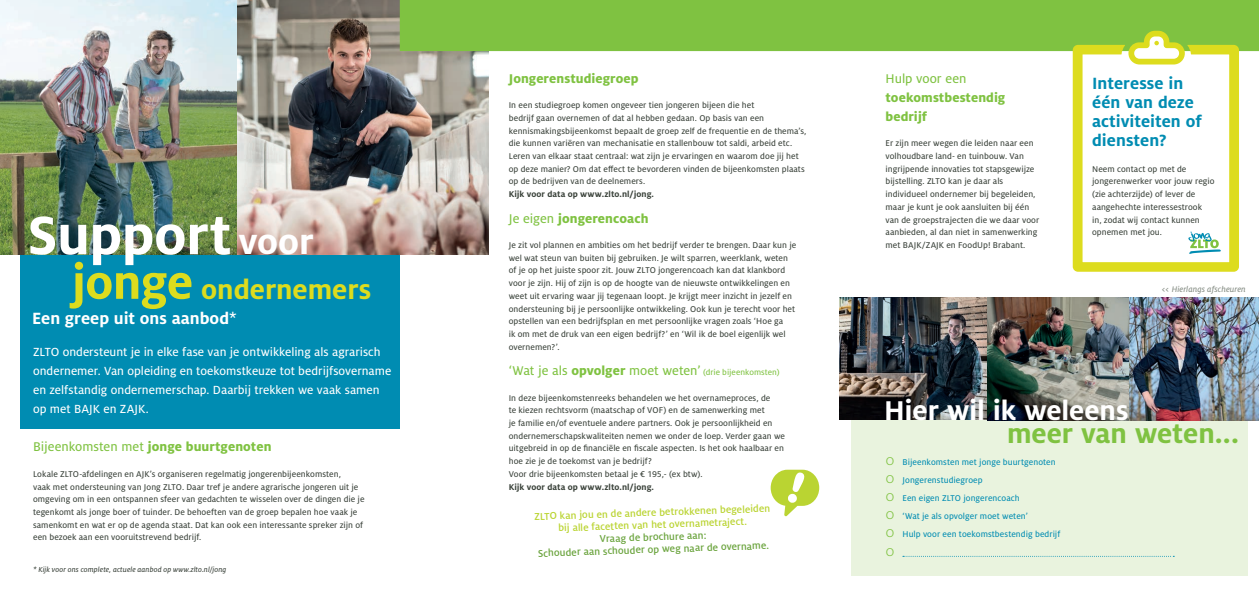
<style>
.page{position:relative;width:1259px;height:596px;background:#fff}
.page>*{position:absolute;margin:0;border:0;box-sizing:border-box;transform-origin:0 0}
.t1{font:700 60px "Milo OT";letter-spacing:-.005em;color:#fff}
.t2{font:700 30px "Milo OT";color:#dddc1e}
.t3{font:700 30px "Milo OT";letter-spacing:-.005em;color:#fff}
.t4{font:700 30px "Milo OT";color:#7fc241}
.t5{font:700 18px/19px "Milo OT";color:#008cb2}
.t6{font:700 18px "Milo OT";color:#fff}
.t7{font:300 16px "Milo OT";color:#7fc241}
.t8{font:800 14px/19.1px "Milo OT";letter-spacing:.005em;color:#7fc241}
.t9{font:14px "Milo OT Text";color:#7fc241}
.t10{font:13px/19px "Milo OT Text";color:#fff}
.t11{font:500 11px/12.3px "Milo OT";color:#bad432;text-align:center}
.t12{font:500 11px/12.3px "Milo OT";color:#6ba43e;text-align:center}
.t13{font:9.3px/12.7px "Milo OT Text";letter-spacing:.005em;color:#394139}
.t14{font:9.3px/18px "Milo OT Text";letter-spacing:.005em;color:#008cb2}
.t15{font:700 9.3px "Milo OT";letter-spacing:.005em;color:#394139}
.t16{font:9px "Milo OT Text Ita";letter-spacing:.005em;color:#838b82}
.t17{font:8px "Milo OT Text Ita";letter-spacing:.01em;color:#394139}
.s1{font-size:39px}
.s2{font-size:52px}
.s3{font-family:"Milo OT Text";font-weight:400}
.s4{font-family:"Milo OT";font-weight:800}
.s5{font-size:9px}
.s6{font-family:"Milo OT";font-weight:300;font-size:16px;color:#7fc241}
</style>
<div class="page">
<div style="left:851px;top:383px;width:396px;height:192px;background:#e9f3de"></div>
<div style="left:20px;top:213px;width:380px;height:215px;background:#008cb2"></div>
<img style="left:0;top:0;width:237px;height:254px">
<img style="left:237px;top:0;width:251px;height:254px">
<img style="left:839px;top:298px;width:287px;height:122px">
<img style="left:1126px;top:298px;width:133px;height:122px">
<svg style="left:903px;top:555px;width:271px;height:1px"></svg>
<svg style="left:770px;top:469px;width:49px;height:47px"></svg>
<svg style="left:1072px;top:64px;width:167px;height:207px"></svg>
<svg style="left:400px;top:0;width:859px;height:64px"></svg>
<svg style="left:1188px;top:231px;width:32px;height:23px"></svg>
<h1 class="t1" style="left:27px;top:201px;width:288px">Support <span class="s1">voor</span></h1>
<h2 class="t2" style="left:71px;top:272px;width:302px"><span class="s2">jonge</span> ondernemers</h2>
<h3 class="t6" style="left:32px;top:308px;width:207px">Een greep uit ons aanbod<span class="s3">*</span></h3>
<h3 class="t10" style="left:33px;top:342px;width:360px">ZLTO ondersteunt je in elke fase van je ontwikkeling als agrarisch ondernemer. Van opleiding en toekomstkeuze tot bedrijfsovername en zelfstandig ondernemerschap. Daarbij trekken we vaak samen op met BAJK en ZAJK.</h3>
<h3 class="t8" style="left:33px;top:437px;width:240px"><span class="s3">Bijeenkomsten met</span> jonge buurtgenoten</h3>
<p class="t13" style="left:33px;top:467px;width:333px">Lokale ZLTO-afdelingen en AJK’s organiseren regelmatig jongerenbijeenkomsten,<br>vaak met ondersteuning van Jong ZLTO. Daar tref je andere agrarische jongeren uit je omgeving om in een ontspannen sfeer van gedachten te wisselen over de dingen die je tegenkomt als jonge boer of tuinder. De behoeften van de groep bepalen hoe vaak je samenkomt en wat er op de agenda staat. Dat kan ook een interessante spreker zijn of een bezoek aan een vooruitstrevend bedrijf.</p>
<p class="t17" style="left:33px;top:565px;width:195px">* Kijk voor ons complete, actuele aanbod op www.zlto.nl/jong</p>
<h3 class="t8" style="left:509px;top:69px;width:131px">Jongerenstudiegroep</h3>
<p class="t13" style="left:509px;top:99px;width:299px">In een studiegroep komen ongeveer tien jongeren bijeen die het<br>bedrijf gaan overnemen of dat al hebben gedaan. Op basis van een kennismakingsbijeenkomst bepaalt de groep zelf de frequentie en de thema’s, die kunnen variëren van mechanisatie en stallenbouw tot saldi, arbeid etc.<br>Leren van elkaar staat centraal: wat zijn je ervaringen en waarom doe jij het op deze manier? Om dat effect te bevorderen vinden de bijeenkomsten plaats op de bedrijven van de deelnemers.</p>
<p class="t15" style="left:509px;top:189px;width:147px">Kijk voor data op www.zlto.nl/jong.</p>
<h3 class="t8" style="left:509px;top:208px;width:141px"><span class="s3">Je eigen</span> jongerencoach</h3>
<p class="t13" style="left:509px;top:238px;width:289px">Je zit vol plannen en ambities om het bedrijf verder te brengen. Daar kun je wel wat steun van buiten bij gebruiken. Je wilt sparren, weerklank, weten of je op het juiste spoor zit. Jouw ZLTO jongerencoach kan dat klankbord voor je zijn. Hij of zijn is op de hoogte van de nieuwste ontwikkelingen en weet uit ervaring waar jij tegenaan loopt. Je krijgt meer inzicht in jezelf en ondersteuning bij je persoonlijke ontwikkeling. Ook kun je terecht voor het opstellen van een bedrijfsplan en met persoonlijke vragen zoals ‘Hoe ga<br>ik om met de druk van een eigen bedrijf?’ en ‘Wil ik de boel eigenlijk wel overnemen?’.</p>
<h3 class="t9" style="left:509px;top:363px;width:272px">‘Wat je als <span class="s4">opvolger</span> moet weten’ <span class="s5">(drie bijeenkomsten)</span></h3>
<p class="t13" style="left:509px;top:391px;width:278px">In deze bijeenkomstenreeks behandelen we het overnameproces, de<br>te kiezen rechtsvorm (maatschap of VOF) en de samenwerking met<br>je familie en/of eventuele andere partners. Ook je persoonlijkheid en ondernemerschapskwaliteiten nemen we onder de loep. Verder gaan we uitgebreid in op de financiële en fiscale aspecten. Is het ook haalbaar en hoe zie je de toekomst van je bedrijf?<br>Voor drie bijeenkomsten betaal je € 195,- (ex btw).</p>
<p class="t15" style="left:509px;top:481px;width:147px">Kijk voor data op www.zlto.nl/jong.</p>
<p class="t11" style="left:534px;top:510px;width:237px;rotate:-2deg">ZLTO kan jou en de andere betrokkenen begeleiden bij alle facetten van het overnametraject.</p>
<p class="t12" style="left:537px;top:534px;width:233px;rotate:-2deg">Vraag de brochure aan:<br>Schouder aan schouder op weg naar de overname.</p>
<h3 class="t9" style="left:885px;top:70px;width:82px">Hulp voor een</h3>
<h3 class="t8" style="left:885px;top:88px;width:121px">toekomstbestendig bedrijf</h3>
<p class="t13" style="left:885px;top:137px;width:155px">Er zijn meer wegen die leiden naar een volhoudbare land- en tuinbouw. Van ingrijpende innovaties tot stapsgewijze bijstelling. ZLTO kan je daar als individueel ondernemer bij begeleiden, maar je kunt je ook aansluiten bij één van de groepstrajecten die we daar voor aanbieden, al dan niet in samenwerking met BAJK/ZAJK en FoodUp! Brabant.</p>
<h3 class="t5" style="left:1092px;top:74px;width:111px">Interesse in één van deze activiteiten of diensten?</h3>
<p class="t13" style="left:1092px;top:162px;width:124px">Neem contact op met de jongerenwerker voor jouw regio (zie achterzijde) of lever de aangehechte interessestrook<br>in, zodat wij contact kunnen opnemen met jou.</p>
<p class="t16" style="left:1161px;top:284px;width:86px">&lt;&lt; Hierlangs afscheuren</p>
<h2 class="t3" style="left:884px;top:393px;width:246px">Hier wil ik weleens</h2>
<h2 class="t4" style="left:1007px;top:416px;width:233px">meer van weten...</h2>
<p class="t14" style="left:885px;top:453px;width:176px"><span class="s6">0</span> Bijeenkomsten met jonge buurtgenoten <span class="s6">0</span> Jongerenstudiegroep<br><span class="s6">0</span> Een eigen ZLTO jongerencoach<br><span class="s6">0</span> ‘Wat je als opvolger moet weten’<br><span class="s6">0</span> Hulp voor een toekomstbestendig bedrijf</p>
<h3 class="t7" style="left:885px;top:541px;width:11px">0</h3>
</div>
